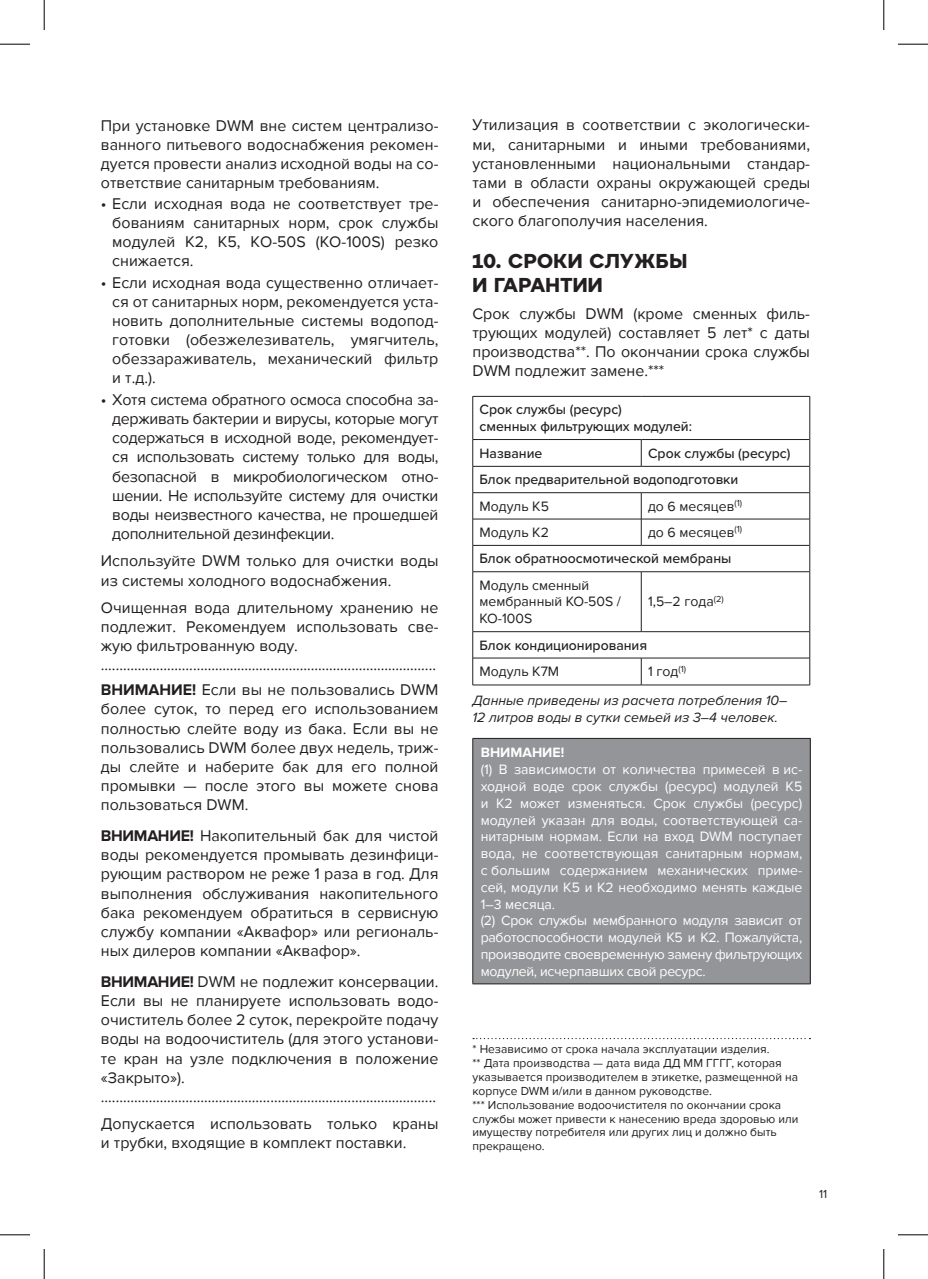
<style>
.page{position:relative;width:928px;height:1279px;background:#fff}
.page>*{position:absolute;margin:0;border:0;box-sizing:border-box;transform-origin:0 0}
.t1{font:700 20px/24px "Atyp Text";letter-spacing:.02em;color:#231f20}
.t2{font:16px/19.2px "Proxima Nova";color:#231f20;text-align:justify}
.t3{font:14px/16.8px "Proxima Nova";color:#fff}
.t4{font:500 14px/16.8px "Proxima Nova";color:#231f20}
.t5{font:14px/16.8px "Proxima Nova";color:#231f20}
.t6{font:italic 14px/29.2px "Proxima Nova";color:#231f20}
.t7{font:700 14px "Proxima Nova";color:#fff}
.t8{font:12px/13.8px "Proxima Nova";color:#231f20}
.s1{font-weight:700}
.s2{font-weight:400}
.s3{font-style:normal}
</style>
<div class="page">
<hr style="left:809px;top:396px;width:1px;height:43px;background:#231f20">
<svg style="left:809px;top:439px;width:1px;height:133px"></svg>
<hr style="left:809px;top:572px;width:1px;height:60px;background:#231f20">
<svg style="left:809px;top:632px;width:1px;height:53px"></svg>
<hr style="left:473px;top:396px;width:168px;height:1px;background:#231f20">
<hr style="left:472px;top:396px;width:1px;height:43px;background:#231f20">
<hr style="left:641px;top:396px;width:168px;height:1px;background:#231f20">
<hr style="left:473px;top:439px;width:168px;height:1px;background:#231f20">
<hr style="left:641px;top:439px;width:168px;height:1px;background:#231f20">
<svg style="left:641px;top:439px;width:1px;height:27px"></svg>
<svg style="left:641px;top:493px;width:1px;height:52px"></svg>
<svg style="left:472px;top:439px;width:1px;height:133px"></svg>
<hr style="left:472px;top:572px;width:1px;height:60px;background:#231f20">
<hr style="left:641px;top:571px;width:1px;height:61px;background:#231f20">
<svg style="left:472px;top:632px;width:1px;height:53px"></svg>
<svg style="left:641px;top:659px;width:1px;height:26px"></svg>
<hr style="left:473px;top:466px;width:168px;height:1px;background:#231f20">
<hr style="left:641px;top:466px;width:168px;height:1px;background:#231f20">
<hr style="left:473px;top:492px;width:168px;height:1px;background:#231f20">
<hr style="left:641px;top:492px;width:168px;height:1px;background:#231f20">
<hr style="left:473px;top:519px;width:168px;height:1px;background:#231f20">
<hr style="left:641px;top:519px;width:168px;height:1px;background:#231f20">
<hr style="left:473px;top:545px;width:168px;height:1px;background:#231f20">
<hr style="left:641px;top:545px;width:168px;height:1px;background:#231f20">
<hr style="left:473px;top:571px;width:168px;height:1px;background:#231f20">
<hr style="left:641px;top:571px;width:168px;height:1px;background:#231f20">
<hr style="left:473px;top:631px;width:168px;height:1px;background:#231f20">
<hr style="left:641px;top:631px;width:168px;height:1px;background:#231f20">
<hr style="left:473px;top:658px;width:168px;height:1px;background:#231f20">
<hr style="left:641px;top:658px;width:168px;height:1px;background:#231f20">
<hr style="left:473px;top:685px;width:168px;height:1px;background:#231f20">
<hr style="left:641px;top:685px;width:168px;height:1px;background:#231f20">
<div style="left:472px;top:738px;width:338px;height:246px;background:#939598"></div>
<hr style="left:472px;top:738px;width:338px;height:1px;background:#231f20">
<hr style="left:472px;top:739px;width:1px;height:245px;background:#231f20">
<hr style="left:809px;top:739px;width:1px;height:245px;background:#231f20">
<hr style="left:472px;top:983px;width:338px;height:1px;background:#231f20">
<svg style="left:473px;top:1038px;width:337px;height:1px"></svg>
<hr style="left:0;top:44px;width:30px;height:1px;background:#000">
<hr style="left:897px;top:44px;width:30px;height:1px;background:#000">
<hr style="left:0;top:1234px;width:30px;height:1px;background:#000">
<hr style="left:897px;top:1234px;width:30px;height:1px;background:#000">
<hr style="left:44px;top:0;width:1px;height:30px;background:#000">
<hr style="left:44px;top:1249px;width:1px;height:30px;background:#000">
<hr style="left:883px;top:0;width:1px;height:30px;background:#000">
<hr style="left:883px;top:1249px;width:1px;height:30px;background:#000">
<p class="t2" style="left:101px;top:116px;width:339px">При установке DWM вне систем централизо&shy;ванного питьевого водоснабжения рекомен&shy;дуется провести анализ исходной воды на со&shy;ответствие санитарным требованиям.</p>
<p class="t2" style="left:112px;top:195px;width:327px;text-indent:-11px">• Если исходная вода не соответствует тре&shy;бованиям санитарных норм, срок службы модулей К2, К5, КО-50S (КО-100S) резко снижается.</p>
<p class="t2" style="left:112px;top:274px;width:327px;text-indent:-11px">• Если исходная вода существенно отличает&shy;ся от санитарных норм, рекомендуется уста&shy;новить дополнительные системы водопод&shy;готовки (обезжелезиватель, умягчитель, обеззараживатель, механический фильтр и т.д.).</p>
<p class="t2" style="left:112px;top:390px;width:327px;text-indent:-11px">• Хотя система обратного осмоса способна за&shy;держивать бактерии и вирусы, которые могут содержаться в исходной воде, рекомендует&shy;ся использовать систему только для воды, безопасной в микробиологическом отно&shy;шении. Не используйте систему для очистки воды неизвестного качества, не прошедшей дополнительной дезинфекции.</p>
<p class="t2" style="left:101px;top:552px;width:339px">Используйте DWM только для очистки воды из системы холодного водоснабжения.</p>
<p class="t2" style="left:101px;top:598px;width:339px;text-align:left">Очищенная вода длительному хранению не подлежит. Рекомендуем использовать све&shy;жую фильтрованную воду. ...........................................................................................</p>
<p class="t2" style="left:101px;top:681px;width:339px"><span class="s1">ВНИМАНИЕ!</span> Если вы не пользовались DWM более суток, то перед его использованием полностью слейте воду из бака. Если вы не пользовались DWM более двух недель, триж&shy;ды слейте и наберите бак для его полной промывки — после этого вы можете снова пользоваться DWM.</p>
<p class="t2" style="left:101px;top:826px;width:339px"><span class="s1">ВНИМАНИЕ!</span> Накопительный бак для чистой воды рекомендуется промывать дезинфици&shy;рующим раствором не реже 1 раза в год. Для выполнения обслуживания накопительного бака рекомендуем обратиться в сервисную службу компании «Аквафор» или региональ&shy;ных дилеров компании «Аквафор».</p>
<p class="t2" style="left:101px;top:972px;width:339px;text-align:left"><span class="s1">ВНИМАНИЕ!</span> DWM не подлежит консервации.<br>Если вы не планируете использовать водо&shy;очиститель более 2 суток, перекройте подачу воды на водоочиститель (для этого установи&shy;те кран на узле подключения в положение «Закрыто»). ...........................................................................................</p>
<p class="t2" style="left:101px;top:1114px;width:339px">Допускается использовать только краны и трубки, входящие в комплект поставки.</p>
<p class="t2" style="left:472px;top:116px;width:339px">Утилизация в соответствии с экологически&shy;ми, санитарными и иными требованиями, установленными национальными стандар&shy;тами в области охраны окружающей среды и обеспечения санитарно-эпидемиологиче&shy;ского благополучия населения.</p>
<p class="t1" style="left:472px;top:247px;width:216px">10. СРОКИ СЛУЖБЫ<br>И ГАРАНТИИ</p>
<p class="t2" style="left:472px;top:304px;width:339px">Срок службы DWM (кроме сменных филь&shy;трующих модулей) составляет 5 лет* с даты производства**. По окончании срока службы DWM подлежит замене.***</p>
<p class="t4" style="left:479px;top:401px;width:214px">Срок службы (ресурс)<br>сменных фильтрующих модулей:</p>
<p class="t4" style="left:479px;top:444px;width:64px">Название</p>
<p class="t4" style="left:479px;top:439px;width:312px;line-height:26.6px;text-indent:168px">Срок службы (ресурс)<br>Блок предварительной водоподготовки</p>
<p class="t5" style="left:479px;top:498px;width:71px">Модуль К5</p>
<p class="t5" style="left:648px;top:498px;width:95px">до 6 месяцев<sup>(1)</sup></p>
<p class="t5" style="left:479px;top:524px;width:71px">Модуль К2</p>
<p class="t4" style="left:479px;top:518px;width:264px;line-height:26.4px;text-indent:168px"><span class="s2">до 6 месяцев</span><sup>(1)<br></sup>Блок обратноосмотической мембраны</p>
<p class="t5" style="left:479px;top:577px;width:143px">Модуль cменный мембранный КО-50S /<br>КО-100S</p>
<p class="t5" style="left:648px;top:593px;width:77px">1,5–2 года<sup>(2)</sup></p>
<p class="t4" style="left:479px;top:636px;width:169px">Блок кондиционирования</p>
<p class="t5" style="left:479px;top:663px;width:81px">Модуль К7М</p>
<p class="t6" style="left:472px;top:657px;width:316px;text-indent:175px"><span class="s3">1 год</span><sup>(1)<br></sup>Данные приведены из расчета потребления 10–</p>
<p class="t6" style="left:472px;top:703px;width:307px">12 литров воды в сутки семьей из 3–4 человек.</p>
<p class="t7" style="left:480px;top:745px;width:85px">ВНИМАНИЕ!</p>
<p class="t3" style="left:480px;top:761px;width:323px">(1) В зависимости от количества примесей в ис&shy;ходной воде срок службы (ресурс) модулей К5 и К2 может изменяться. Срок службы (ресурс) модулей указан для воды, соответствующей са&shy;нитарным нормам. Если на вход DWM поступает вода, не соответствующая санитарным нормам, с большим содержанием механических приме&shy;сей, модули К5 и К2 необходимо менять каждые 1–3 месяца.<br>(2) Срок службы мембранного модуля зависит от работоспособности модулей К5 и К2. Пожалуйста, производите свое временную замену фильтрующих модулей, ис чер павших свой ресурс.</p>
<p class="t8" style="left:472px;top:1042px;width:327px">* Независимо от срока начала эксплуатации изделия.<br>** Дата производства — дата вида ДД ММ ГГГГ, которая указывается производителем в этикетке, размещенной на корпусе DWM и/или в данном руководстве.<br>*** Использование водоочистителя по окончании срока службы может привести к нанесению вреда здоровью или имуществу потребителя или других лиц и должно быть прекращено.</p>
<p class="t8" style="left:819px;top:1187px;width:10px">11</p>
</div>
